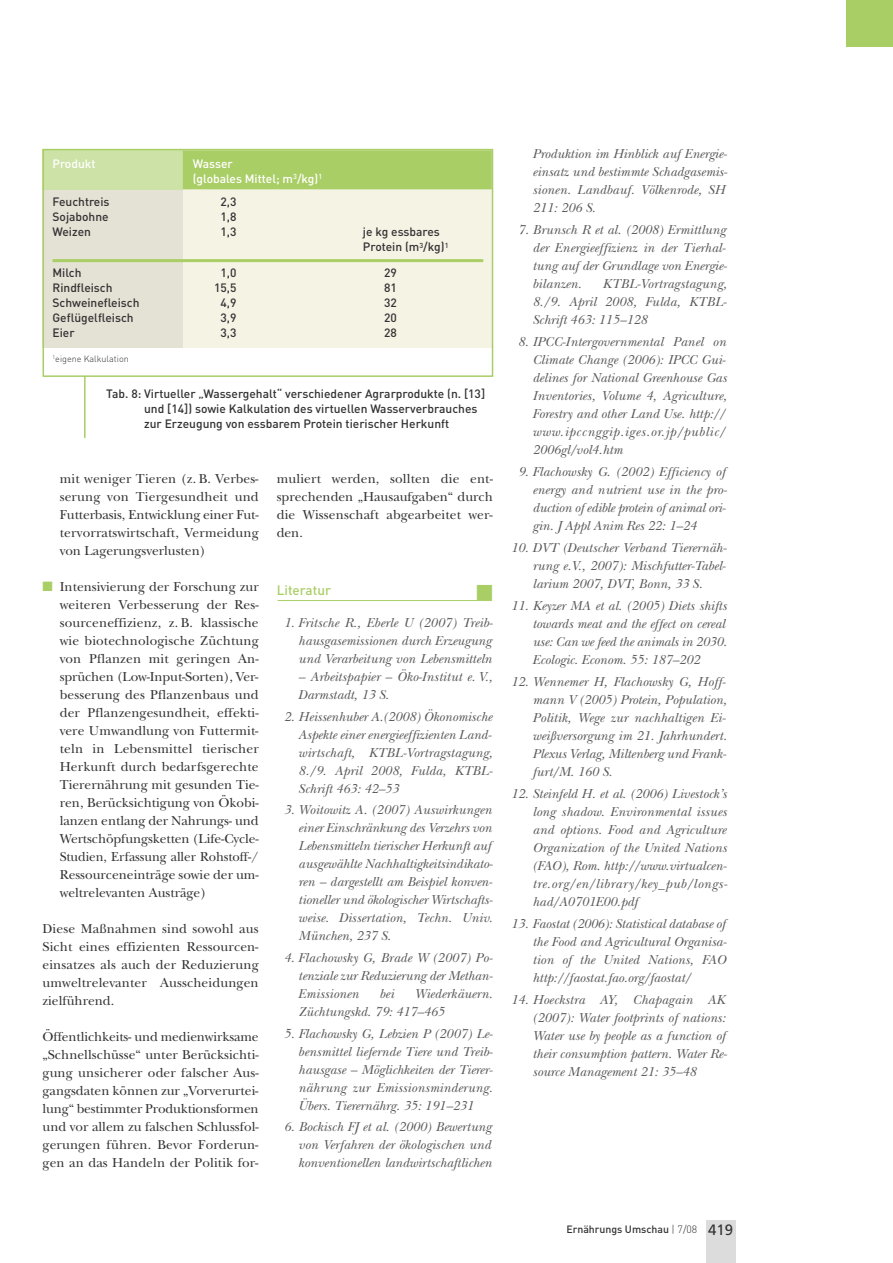
<style>
.page{position:relative;width:893px;height:1263px;background:#fff}
.page>*{position:absolute;margin:0;border:0;box-sizing:border-box;transform-origin:0 0}
.t1{font:italic 13.5px/18px "New Baskerville";color:#5a5959;text-align:justify}
.t2{font:13.5px/18px "New Baskerville";letter-spacing:.01em;color:#343234;text-align:justify}
.t3{font:500 13.5px "DIN";color:#aace66}
.t4{font:500 12px/15px "DIN";color:#343234}
.t5{font:500 12px/15px "DIN";color:#fff}
.t6{font:500 10.5px "DIN";color:#343234}
.t7{font:300 9px "DIN";color:#343234}
.s1{color:#aace66}
.s2{font-weight:300}
.s3{font-family:"Frutiger";font-weight:400;font-size:15px}
</style>
<div class="page">
<div style="left:43px;top:149px;width:450px;height:199px;background:#f5f3e4"></div>
<div style="left:43px;top:149px;width:140px;height:199px;background:#e4e2d4"></div>
<div style="left:43px;top:149px;width:140px;height:40px;background:#cde2a7"></div>
<div style="left:706px;top:1220px;width:30px;height:43px;background:#dcdcdc"></div>
<div style="left:846px;top:0;width:47px;height:47px;background:#aace66"></div>
<hr style="left:278px;top:600px;width:214px;height:1px;background:#aace66">
<div style="left:43px;top:149px;width:450px;height:228px;border:2px solid #aace66"></div>
<div style="left:183px;top:150px;width:309px;height:24px;background:#aace66"></div>
<div style="left:183px;top:174px;width:309px;height:15px;background:#aace66"></div>
<hr style="left:53px;top:259px;width:430px;height:3px;background:#aace66">
<hr style="left:84px;top:376px;width:2px;height:62px;background:#aace66">
<p class="t5" style="left:53px;top:157px;width:44px">Produkt</p>
<p class="t5" style="left:193px;top:157px;width:131px">Wasser<br>(globales Mittel; m<sup>3</sup>/kg)<sup>1</sup></p>
<p class="t4" style="left:53px;top:196px;width:59px">Feuchtreis</p>
<p class="t4" style="left:221px;top:196px;width:18px">2,3</p>
<p class="t4" style="left:53px;top:211px;width:58px">Sojabohne</p>
<p class="t4" style="left:221px;top:211px;width:18px">1,8</p>
<p class="t4" style="left:53px;top:226px;width:40px">Weizen</p>
<p class="t4" style="left:220px;top:226px;width:18px">1,3</p>
<p class="t4" style="left:363px;top:226px;width:87px">je kg essbares<br>Protein (m<sup>3</sup>/kg)<sup>1</sup></p>
<p class="t4" style="left:53px;top:267px;width:30px">Milch</p>
<p class="t4" style="left:220px;top:267px;width:18px">1,0</p>
<p class="t4" style="left:384px;top:267px;width:14px">29</p>
<p class="t4" style="left:53px;top:282px;width:62px">Rindfleisch</p>
<p class="t4" style="left:214px;top:282px;width:24px">15,5</p>
<p class="t4" style="left:384px;top:282px;width:14px">81</p>
<p class="t4" style="left:53px;top:297px;width:88px">Schweinefleisch</p>
<p class="t4" style="left:220px;top:297px;width:18px">4,9</p>
<p class="t4" style="left:384px;top:297px;width:14px">32</p>
<p class="t4" style="left:53px;top:312px;width:83px">Geflügelfleisch</p>
<p class="t4" style="left:220px;top:312px;width:18px">3,9</p>
<p class="t4" style="left:384px;top:312px;width:14px">20</p>
<p class="t4" style="left:53px;top:327px;width:24px">Eier</p>
<p class="t4" style="left:221px;top:327px;width:18px">3,3</p>
<p class="t4" style="left:384px;top:327px;width:14px">28</p>
<p class="t7" style="left:53px;top:355px;width:78px"><sup>1</sup>eigene Kalkulation</p>
<p class="t4" style="left:144px;top:388px;width:342px;text-indent:-38px">Tab. 8: Virtueller „Wassergehalt“ verschiedener Agrarprodukte (n. [13] und [14]) sowie Kalkulation des virtuellen Wasserverbrauches zur Erzeugung von essbarem Protein tierischer Herkunft</p>
<p class="t2" style="left:60px;top:471px;width:200px">mit weniger Tieren (z. B. Verbes&shy;serung von Tiergesundheit und Futterbasis, Entwicklung einer Fut&shy;tervorratswirtschaft, Vermeidung von Lagerungsverlusten)</p>
<p class="t2" style="left:60px;top:579px;width:200px;text-indent:-17px"><span class="s1">■</span> Intensivierung der Forschung zur weiteren Verbesserung der Res&shy;sourceneffizienz, z. B. klassische wie biotechnologische Züchtung von Pflanzen mit geringen An&shy;sprüchen (Low-Input-Sorten), Ver&shy;besserung des Pflanzenbaus und der Pflanzengesundheit, effekti&shy;vere Umwandlung von Futtermit&shy;teln in Lebensmittel tierischer Herkunft durch bedarfsgerechte Tierernährung mit gesunden Tie&shy;ren, Berücksichtigung von Ökobi&shy;lanzen entlang der Nahrungs- und Wertschöpfungsketten (Life-Cycle-Studien, Erfassung aller Rohstoff-/ Ressourceneinträge sowie der um&shy;weltrelevanten Austräge)</p>
<p class="t2" style="left:43px;top:921px;width:218px">Diese Maßnahmen sind sowohl aus Sicht eines effizienten Ressourcen&shy;einsatzes als auch der Reduzierung umweltrelevanter Ausscheidungen zielführend.</p>
<p class="t2" style="left:43px;top:1029px;width:218px">Öffentlichkeits- und medienwirksame „Schnellschüsse“ unter Berücksichti&shy;gung unsicherer oder falscher Aus&shy;gangsdaten können zur „Vorverurtei&shy;lung“ bestimmter Produktionsformen und vor allem zu falschen Schlussfol&shy;gerungen führen. Bevor Forderun&shy;gen an das Handeln der Politik for-</p>
<p class="t2" style="left:277px;top:471px;width:218px">muliert werden, sollten die ent&shy;sprechenden „Hausaufgaben“ durch die Wissenschaft abgearbeitet wer&shy;den.</p>
<p class="t3" style="left:277px;top:586px;width:56px">Literatur</p>
<p class="t1" style="left:298px;top:615px;width:196px;text-indent:-15px">1. Fritsche R., Eberle U (2007) Treib&shy;hausgasemissionen durch Erzeugung und Verarbeitung von Lebensmitteln</p>
<p class="t1" style="left:298px;top:669px;width:196px">– Arbeitspapier – Öko-Institut e. V.,<br>Darmstadt, 13 S.</p>
<p class="t1" style="left:298px;top:709px;width:196px;text-indent:-15px">2. Heissenhuber A.(2008) Ökonomische Aspekte einer energieeffizienten Land&shy;wirtschaft, KTBL-Vortragstagung, 8./9. April 2008, Fulda, KTBL-Schrift 463: 42–53</p>
<p class="t1" style="left:298px;top:803px;width:196px;text-align:left;text-indent:-15px">3. Woitowitz A. (2007) Auswirkungen einer Einschränkung des Verzehrs von Lebensmitteln tierischer Herkunft auf ausgewählte Nachhaltigkeitsindikato&shy;ren – dargestellt am Beispiel konven&shy;tioneller und ökologischer Wirtschafts&shy;weise. Dissertation, Techn. Univ.<br>München, 237 S.</p>
<p class="t1" style="left:298px;top:950px;width:196px;text-indent:-15px">4. Flachowsky G, Brade W (2007) Po&shy;tenziale zur Reduzierung der Methan-Emissionen</p>
<p class="t1" style="left:298px;top:986px;width:196px;text-indent:116px">Wiederkäuern.<br>Züchtungskd. 79: 417–465</p>
<p class="t1" style="left:298px;top:1026px;width:196px;text-indent:-15px">5. Flachowsky G, Lebzien P (2007) Le&shy;bensmittel liefernde Tiere und Treib&shy;hausgase – Möglichkeiten der Tierer&shy;nährung zur Emissionsminderung.<br>Übers. Tierernährg. 35: 191–231</p>
<p class="t1" style="left:298px;top:1119px;width:195px;text-indent:-15px">6. Bockisch FJ et al. (2000) Bewertung von Verfahren der ökologischen und konventionellen landwirtschaftlichen</p>
<p class="t1" style="left:379px;top:986px;width:16px">bei</p>
<p class="t1" style="left:532px;top:146px;width:196px;text-align:left">Produktion im Hinblick auf Energie&shy;einsatz und bestimmte Schadgasemis&shy;sionen. Landbauf. Völkenrode, SH<br>211: 206 S.</p>
<p class="t1" style="left:532px;top:222px;width:196px;text-indent:-15px">7. Brunsch R et al. (2008) Ermittlung der Energieeffizienz in der Tierhal&shy;tung auf der Grundlage von Energie&shy;bilanzen.</p>
<p class="t1" style="left:532px;top:276px;width:196px;text-indent:70px">KTBL-Vortragstagung, 8./9. April 2008, Fulda, KTBL-Schrift 463: 115–128</p>
<p class="t1" style="left:532px;top:334px;width:196px;text-align:left;text-indent:-15px">8. IPCC-Intergovernmental Panel on Climate Change (2006): IPCC Gui&shy;delines for National Greenhouse Gas Inventories, Volume 4, Agriculture, Forestry and other Land Use. http:// www.ipccnggip.iges.or.jp/public/ 2006gl/vol4.htm</p>
<p class="t1" style="left:532px;top:464px;width:196px;text-align:left;text-indent:-15px">9. Flachowsky G. (2002) Efficiency of energy and nutrient use in the pro&shy;duction of edible protein of animal ori&shy;gin. J Appl Anim Res 22: 1–24</p>
<p class="t1" style="left:532px;top:540px;width:196px;text-indent:-22px">10. DVT (Deutscher Verband Tierernäh&shy;rung e.V., 2007): Mischfutter-Tabel&shy;larium 2007, DVT, Bonn, 33 S.</p>
<p class="t1" style="left:532px;top:598px;width:196px;text-align:left;text-indent:-22px">11. Keyzer MA et al. (2005) Diets shifts towards meat and the effect on cereal use: Can we feed the animals in 2030.<br>Ecologic. Econom. 55: 187–202</p>
<p class="t1" style="left:532px;top:674px;width:196px;text-indent:-22px">12. Wennemer H, Flachowsky G, Hoff&shy;mann V (2005) Protein, Population, Politik, Wege zur nachhaltigen Ei&shy;weißversorgung im 21. Jahrhundert.<br>Plexus Verlag, Miltenberg und Frank&shy;furt/M. 160 S.</p>
<p class="t1" style="left:532px;top:786px;width:196px;text-indent:-22px">12. Steinfeld H. et al. (2006) Livestock’s long shadow. Environmental issues and options. Food and Agriculture Organization of the United Nations (FAO), Rom. http://www.virtualcen&shy;tre.org/en/library/key_pub/longs&shy;had/A0701E00.pdf</p>
<p class="t1" style="left:532px;top:916px;width:196px;text-indent:-22px">13. Faostat (2006): Statistical database of the Food and Agricultural Organisa&shy;tion of the United Nations, FAO http://faostat.fao.org/faostat/</p>
<p class="t1" style="left:532px;top:992px;width:196px;text-align:left;text-indent:-22px">14. Hoeckstra AY, Chapagain AK (2007): Water footprints of nations:<br>Water use by people as a function of their consumption pattern. Water Re&shy;source Management 21: 35–48</p>
<p class="t6" style="left:566px;top:1225px;width:168px">Ernährungs Umschau <span class="s2">| 7/08</span> <span class="s3">419</span></p>
</div>
